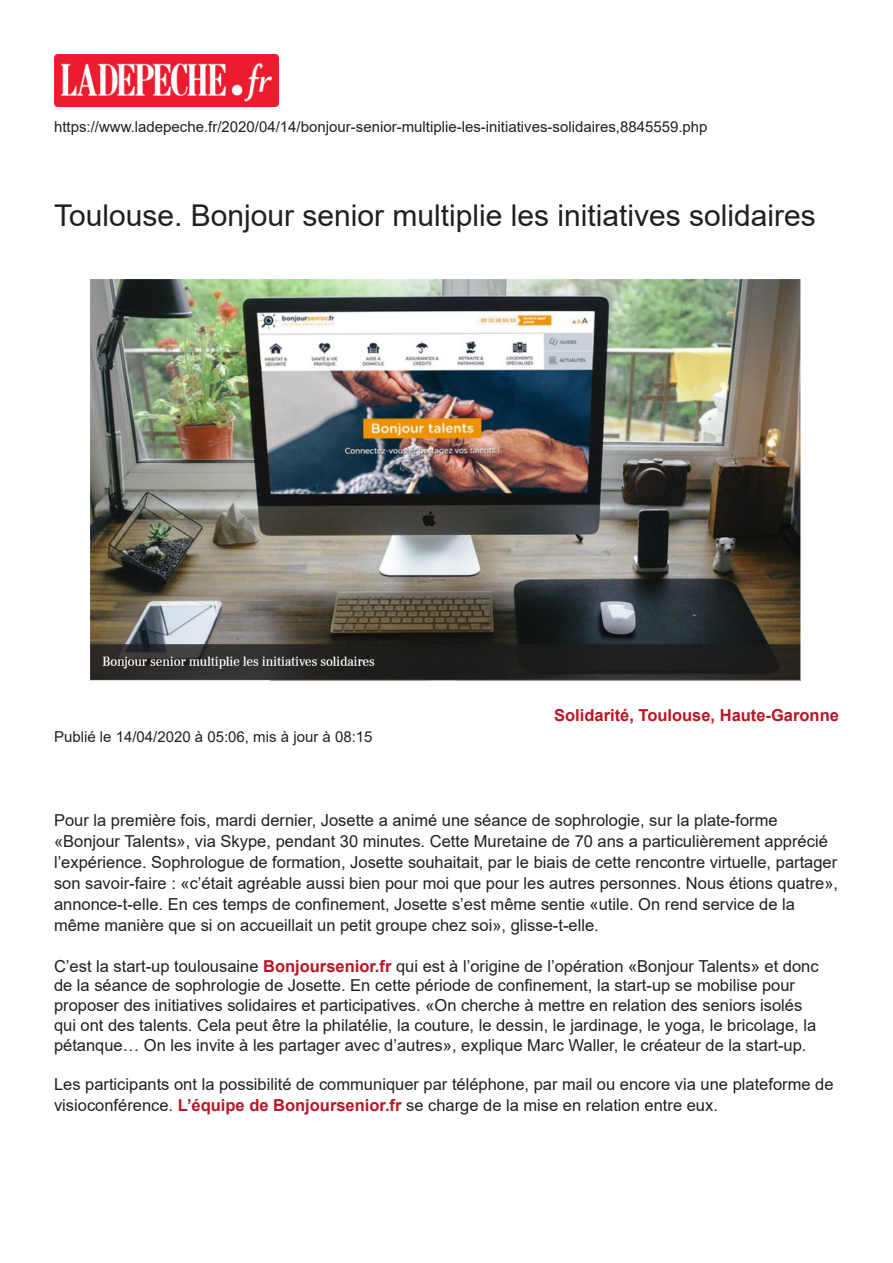
<style>
.page{position:relative;width:893px;height:1263px;background:#fff}
.page>*{position:absolute;margin:0;border:0;box-sizing:border-box;transform-origin:0 0}
.t1{font:30px "Arial";color:#231f20}
.t2{font:16.5px/21px "Arial";color:#231f20}
.t3{font:700 16.5px "Arial";color:#ba1525}
.t4{font:15px "Arial";color:#231f20}
.s1{font-weight:700;color:#ba1525}
</style>
<div class="page">
<img style="left:54px;top:54px;width:224px;height:52px">
<img style="left:89px;top:279px;width:711px;height:402px">
<p class="t4" style="left:54px;top:117px;width:655px">https://www.ladepeche.fr/2020/04/14/bonjour-senior-multiplie-les-initiatives-solidaires,8845559.php</p>
<p class="t1" style="left:54px;top:195px;width:763px">Toulouse. Bonjour senior multiplie les initiatives solidaires</p>
<p class="t4" style="left:54px;top:726px;width:320px">Publié le 14/04/2020 à 05:06, mis à jour à 08:15</p>
<p class="t3" style="left:554px;top:703px;width:286px">Solidarité, Toulouse, Haute-Garonne</p>
<p class="t2" style="left:54px;top:809px;width:786px">Pour la première fois, mardi dernier, Josette a animé une séance de sophrologie, sur la plate-forme «Bonjour Talents», via Skype, pendant 30 minutes. Cette Muretaine de 70 ans a particulièrement apprécié l’expérience. Sophrologue de formation, Josette souhaitait, par le biais de cette rencontre virtuelle, partager son savoir-faire : «c’était agréable aussi bien pour moi que pour les autres personnes. Nous étions quatre», annonce-t-elle. En ces temps de confinement, Josette s’est même sentie «utile. On rend service de la même manière que si on accueillait un petit groupe chez soi», glisse-t-elle.</p>
<p class="t2" style="left:54px;top:956px;width:766px;line-height:19.8px">C’est la start-up toulousaine <span class="s1">Bonjoursenior.fr</span> qui est à l’origine de l’opération «Bonjour Talents» et donc de la séance de sophrologie de Josette. En cette période de confinement, la start-up se mobilise pour proposer des initiatives solidaires et participatives. «On cherche à mettre en relation des seniors isolés qui ont des talents. Cela peut être la philatélie, la couture, le dessin, le jardinage, le yoga, le bricolage, la pétanque… On les invite à les partager avec d’autres», explique Marc Waller, le créateur de la start-up.</p>
<p class="t2" style="left:54px;top:1074px;width:781px">Les participants ont la possibilité de communiquer par téléphone, par mail ou encore via une plateforme de visioconférence. <span class="s1">L’équipe de Bonjoursenior.fr</span> se charge de la mise en relation entre eux.</p>
</div>
